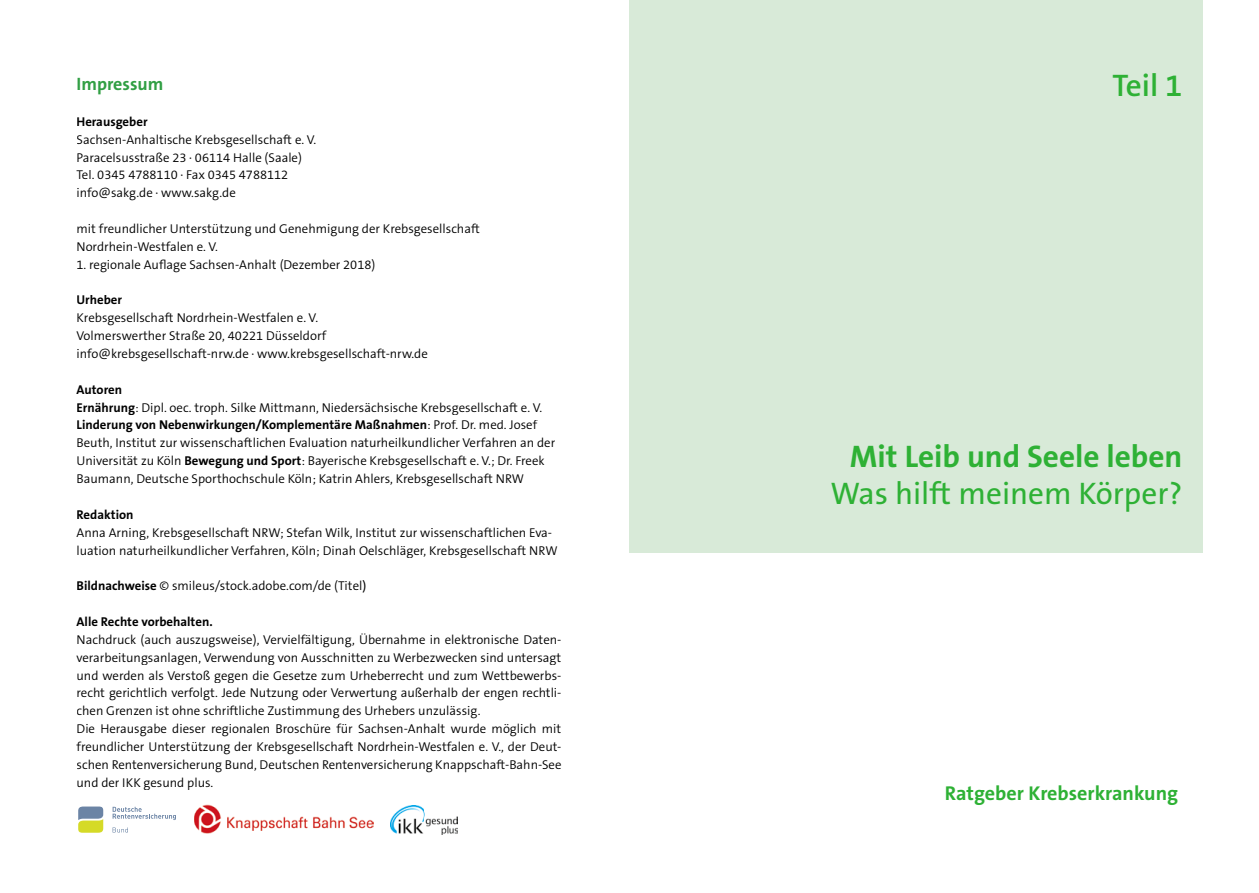
<style>
.page{position:relative;width:1259px;height:893px;background:#fff}
.page>*{position:absolute;margin:0;border:0;box-sizing:border-box;transform-origin:0 0}
.t1{font:31.35px "The Sans B5 Plain";color:#2eb135}
.t2{font:700 31.35px "The Sans B7";color:#2eb135}
.t3{font:600 31.35px "The Sans B6";color:#2eb135}
.t4{font:700 20.1px "The Sans B7";color:#2eb135}
.t5{font:700 18px "The Sans B7";color:#319f44}
.t6{font:300 12.9px/17.9px "The Sans B4";color:#000}
.t7{font:700 12.9px "The Sans B7";color:#000}
.s1{font-family:"The Sans B7";font-weight:700}
.s2{font-family:"The Sans B4";font-weight:300}
.s3{font-family:"The Sans B5 Plain";font-weight:400}
</style>
<div class="page">
<div style="left:629px;top:0;width:630px;height:552px;background:#d8ead8"></div>
<div style="left:1203px;top:0;width:56px;height:552px;background:#fff"></div>
<img style="left:194px;top:805px;width:180px;height:28px">
<svg style="left:78px;top:806px;width:25px;height:27px"></svg>
<svg style="left:113px;top:807px;width:63px;height:13px"></svg>
<svg style="left:113px;top:827px;width:15px;height:5px"></svg>
<img style="left:390px;top:805px;width:68px;height:29px">
<h3 class="t5" style="left:77px;top:74px;width:88px">Impressum</h3>
<h1 class="t3" style="left:1112px;top:68px;width:72px">Teil 1</h1>
<p class="t7" style="left:77px;top:115px;width:73px">Herausgeber</p>
<p class="t6" style="left:77px;top:131px;width:241px">Sachsen-Anhaltische Krebsgesellschaft e. V.<br>Paracelsusstraße 23 · 06114 Halle (Saale)<br>Tel. 0345 4788110 · Fax 0345 4788112 info@sakg.de · www.sakg.de</p>
<p class="t6" style="left:77px;top:220px;width:405px">mit freundlicher Unterstützung und Genehmigung der Krebsgesellschaft<br>Nordrhein-Westfalen e. V.</p>
<p class="t6" style="left:77px;top:256px;width:300px">1. regionale Auflage Sachsen-Anhalt (Dezember 2018)</p>
<p class="t7" style="left:77px;top:293px;width:47px">Urheber</p>
<p class="t6" style="left:77px;top:309px;width:353px">Krebsgesellschaft Nordrhein-Westfalen e. V.<br>Volmerswerther Straße 20, 40221 Düsseldorf info@krebsgesellschaft-nrw.de · www.krebsgesellschaft-nrw.de</p>
<p class="t7" style="left:77px;top:382px;width:47px">Autoren</p>
<p class="t6" style="left:77px;top:399px;width:467px"><span class="s1">Ernährung</span>: Dipl. oec. troph. Silke Mittmann, Niedersächsische Krebsgesellschaft e. V.</p>
<p class="t7" style="left:77px;top:418px;width:462px">Linderung von Nebenwirkungen/Komplementäre Maßnahmen<span class="s2">: Prof. Dr. med. Josef</span></p>
<p class="t6" style="left:77px;top:434px;width:480px">Beuth, Institut zur wissenschaftlichen Evaluation naturheilkundlicher Verfahren an der<br>Universität zu Köln <span class="s1">Bewegung und Sport</span>: Bayerische Krebsgesellschaft e. V.; Dr. Freek<br>Baumann, Deutsche Sporthochschule Köln; Katrin Ahlers, Krebsgesellschaft NRW</p>
<p class="t7" style="left:77px;top:507px;width:58px">Redaktion</p>
<p class="t6" style="left:77px;top:524px;width:482px">Anna Arning, Krebsgesellschaft NRW; Stefan Wilk, Institut zur wissenschaftlichen Eva&shy;luation naturheilkundlicher Verfahren, Köln; Dinah Oelschläger, Krebsgesellschaft NRW</p>
<p class="t6" style="left:77px;top:577px;width:291px"><span class="s1">Bildnachweise</span> © smileus/stock.adobe.com/de (Titel<span class="s3">)</span></p>
<p class="t7" style="left:77px;top:615px;width:138px">Alle Rechte vorbehalten.</p>
<p class="t6" style="left:77px;top:631px;width:486px">Nachdruck (auch auszugsweise), Vervielfältigung, Übernahme in elektronische Daten&shy;verarbeitungsanlagen, Verwendung von Ausschnitten zu Werbezwecken sind untersagt und werden als Verstoß gegen die Gesetze zum Urheberrecht und zum Wettbewerbs&shy;recht gerichtlich verfolgt. Jede Nutzung oder Verwertung außerhalb der engen rechtli&shy;chen Grenzen ist ohne schriftliche Zustimmung des Urhebers unzulässig.<br>Die Herausgabe dieser regionalen Broschüre für Sachsen-Anhalt wurde möglich mit freundlicher Unterstützung der Krebsgesellschaft Nordrhein-Westfalen e. V., der Deut&shy;schen Rentenversicherung Bund, Deutschen Rentenversicherung Knappschaft-Bahn-See und der IKK gesund plus.</p>
<h1 class="t2" style="left:850px;top:439px;width:334px">Mit Leib und Seele leben</h1>
<h1 class="t1" style="left:830px;top:477px;width:353px">Was hilft meinem Körper?</h1>
<h2 class="t4" style="left:945px;top:782px;width:235px">Ratgeber Krebserkrankung</h2>
</div>
